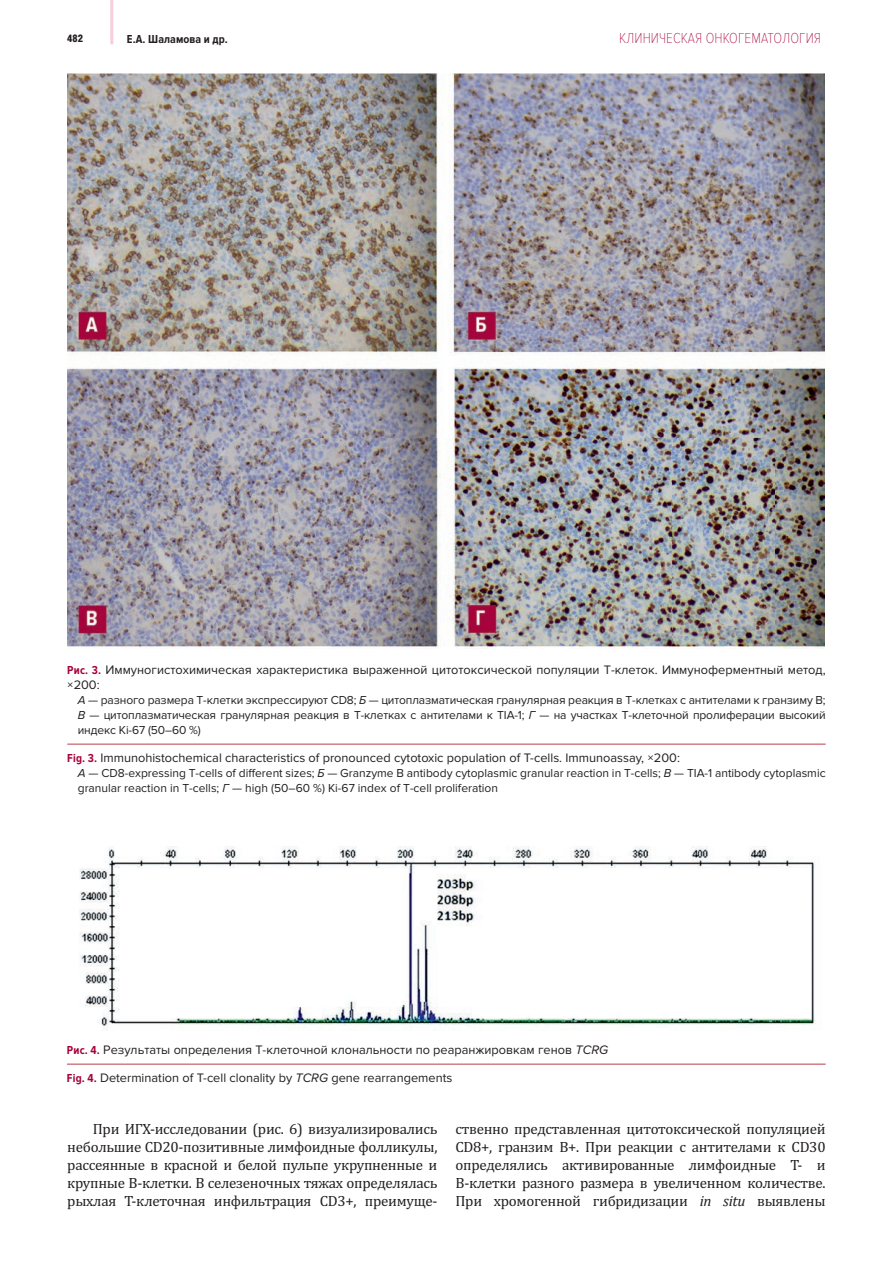
<style>
.page{position:relative;width:893px;height:1263px;background:#fff}
.page>*{position:absolute;margin:0;border:0;box-sizing:border-box;transform-origin:0 0}
.t1{font:15px/18px "Cambria";letter-spacing:-.02em;color:#231f20;text-align:justify}
.t2{font:100 15px "Proxima Nova Cond";letter-spacing:.005em;color:#a7023c}
.t3{font:12.75px/15px "Proxima Nova";color:#231f20}
.t4{font:12px/15px "Proxima Nova";color:#231f20;text-align:justify}
.t5{font:700 12px "Proxima Nova Cond";letter-spacing:.005em;color:#231f20}
.t6{font:900 10.5px "Helios Cond";color:#231f20}
.s1{font-family:"Proxima Nova Cond";font-weight:700;font-size:12px;color:#a7023c}
.s2{font-style:italic}
</style>
<div class="page">
<hr style="left:110px;top:0;width:3px;height:44px;background:#f9ced8">
<img style="left:67px;top:74px;width:757px;height:574px">
<hr style="left:67px;top:743px;width:759px;height:2px;background:#cf8086">
<img style="left:79px;top:846px;width:740px;height:184px">
<hr style="left:67px;top:1063px;width:759px;height:2px;background:#cf8086">
<p class="t6" style="left:67px;top:32px;width:17px">482</p>
<p class="t5" style="left:127px;top:32px;width:102px">Е.А. Шаламова и др.</p>
<p class="t2" style="left:619px;top:30px;width:203px">КЛИНИЧЕСКАЯ ОНКОГЕМАТОЛОГИЯ</p>
<p class="t3" style="left:67px;top:663px;width:760px"><span class="s1">Рис. 3.</span> Иммуногистохимическая характеристика выраженной цитотоксической популяции Т-клеток. Иммуноферментный метод, ×200:</p>
<p class="t4" style="left:78px;top:693px;width:749px"><span class="s2">A</span> — разного размера Т-клетки экспрессируют CD8; <span class="s2">Б</span> — цитоплазматическая гранулярная реакция в Т-клетках с антителами к гранзиму B; <span class="s2">В</span> — цитоплазматическая гранулярная реакция в Т-клетках с антителами к TIA-1; <span class="s2">Г</span> — на участках Т-клеточной пролиферации высокий индекс Ki-67 (50–60 %)</p>
<p class="t3" style="left:67px;top:750px;width:614px"><span class="s1">Fig. 3.</span> Immunohistochemical characteristics of pronounced cytotoxic population of T-cells. Immunoassay, ×200:</p>
<p class="t4" style="left:78px;top:766px;width:749px"><span class="s2">A</span> — CD8-expressing T-cells of different sizes; <span class="s2">Б</span> — Granzyme B antibody cytoplasmic granular reaction in T-cells; <span class="s2">В</span> — TIA-1 antibody cytoplasmic granular reaction in T-cells; <span class="s2">Г</span> — high (50–60 %) Ki-67 index of T-cell proliferation</p>
<p class="t3" style="left:67px;top:1036px;width:543px;line-height:27.8px"><span class="s1">Рис. 4.</span> Результаты определения Т-клеточной клональности по реаранжировкам генов <span class="s2">TCRG<br></span><span class="s1">Fig. 4.</span> Determination of T-cell clonality by <span class="s2">TCRG</span> gene rearrangements</p>
<p class="t1" style="left:67px;top:1121px;width:372px;text-indent:26px">При ИГХ-исследовании (рис. 6) визуализировались небольшие CD20-позитивные лимфоидные фолликулы, рассеянные в красной и белой пульпе укрупненные и крупные В-клетки. В селезеночных тяжах определялась рыхлая Т-клеточная инфильтрация CD3+, преимуще-</p>
<p class="t1" style="left:455px;top:1121px;width:372px">ственно представленная цитотоксической популяцией CD8+, гранзим B+. При реакции с антителами к CD30 определялись активированные лимфоидные Т- и В-клетки разного размера в увеличенном количестве.<br>При хромогенной гибридизации <span class="s2">in</span> <span class="s2">situ</span> выявлены</p>
</div>
